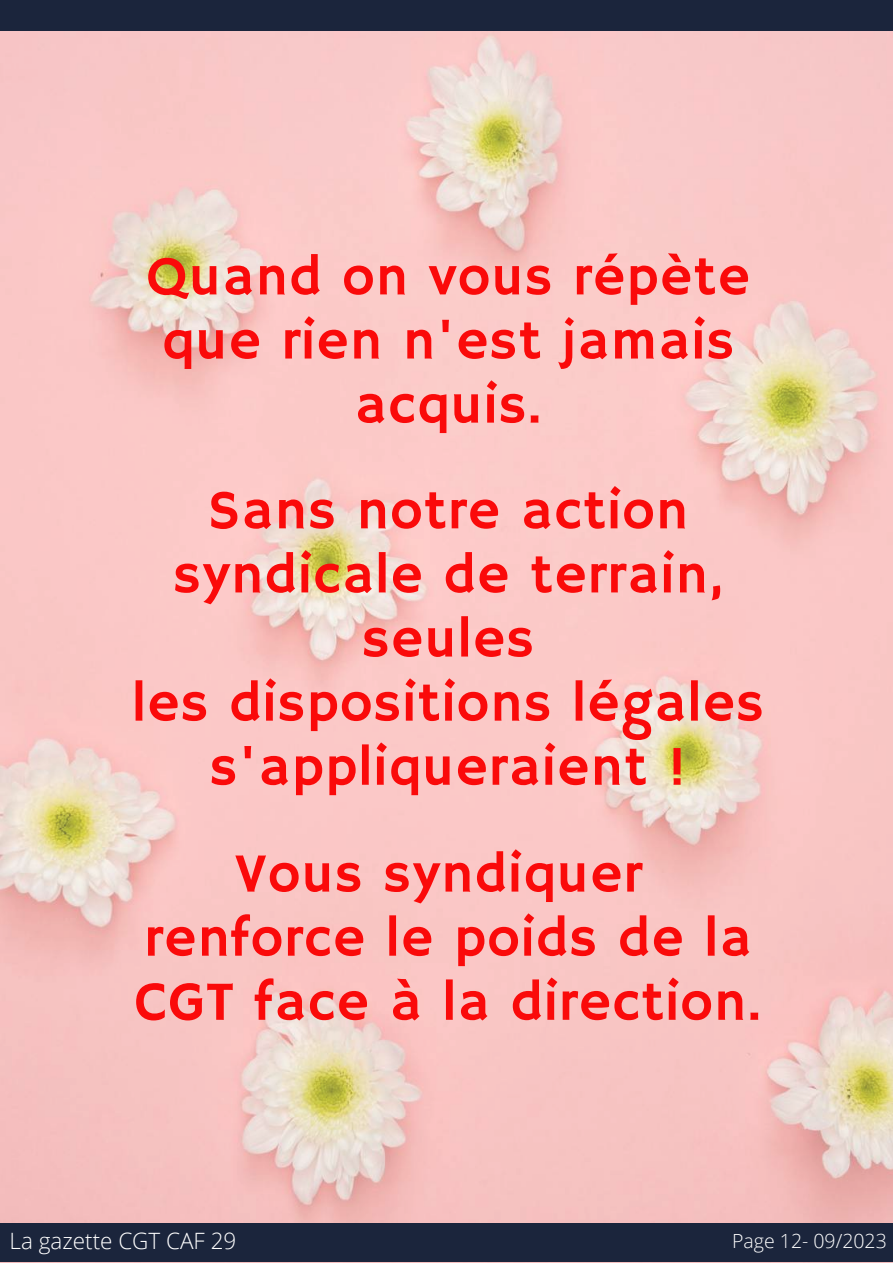
<style>
.page{position:relative;width:893px;height:1264px;background:#fff}
.page>*{position:absolute;margin:0;border:0;box-sizing:border-box;transform-origin:0 0}
.t1{font:55.5px/64.1px "Hammersmith One";letter-spacing:.02em;color:#fa0a0a;text-align:center}
.t2{font:300 22.5px "Open Sans";color:#fff}
.t3{font:300 19.5px "Open Sans";color:#fff}
</style>
<div class="page">
<img style="left:0;top:30px;width:892px;height:1232px">
<div style="left:0;top:1223px;width:892px;height:38px;background:#1b253c"></div>
<div style="left:0;top:0;width:892px;height:30px;background:#1b253c"></div>
<p class="t1" style="left:146px;top:247px;width:605px">Quand on vous répète que rien n'est jamais acquis.</p>
<p class="t1" style="left:132px;top:481px;width:633px">Sans notre action syndicale de terrain, seules<br>les dispositions légales s'appliqueraient !</p>
<p class="t1" style="left:135px;top:844px;width:628px">Vous syndiquer renforce le poids de la<br>CGT face à la direction.</p>
<p class="t2" style="left:10px;top:1224px;width:228px">La gazette CGT CAF 29</p>
<p class="t3" style="left:732px;top:1226px;width:156px">Page 12- 09/2023</p>
</div>
